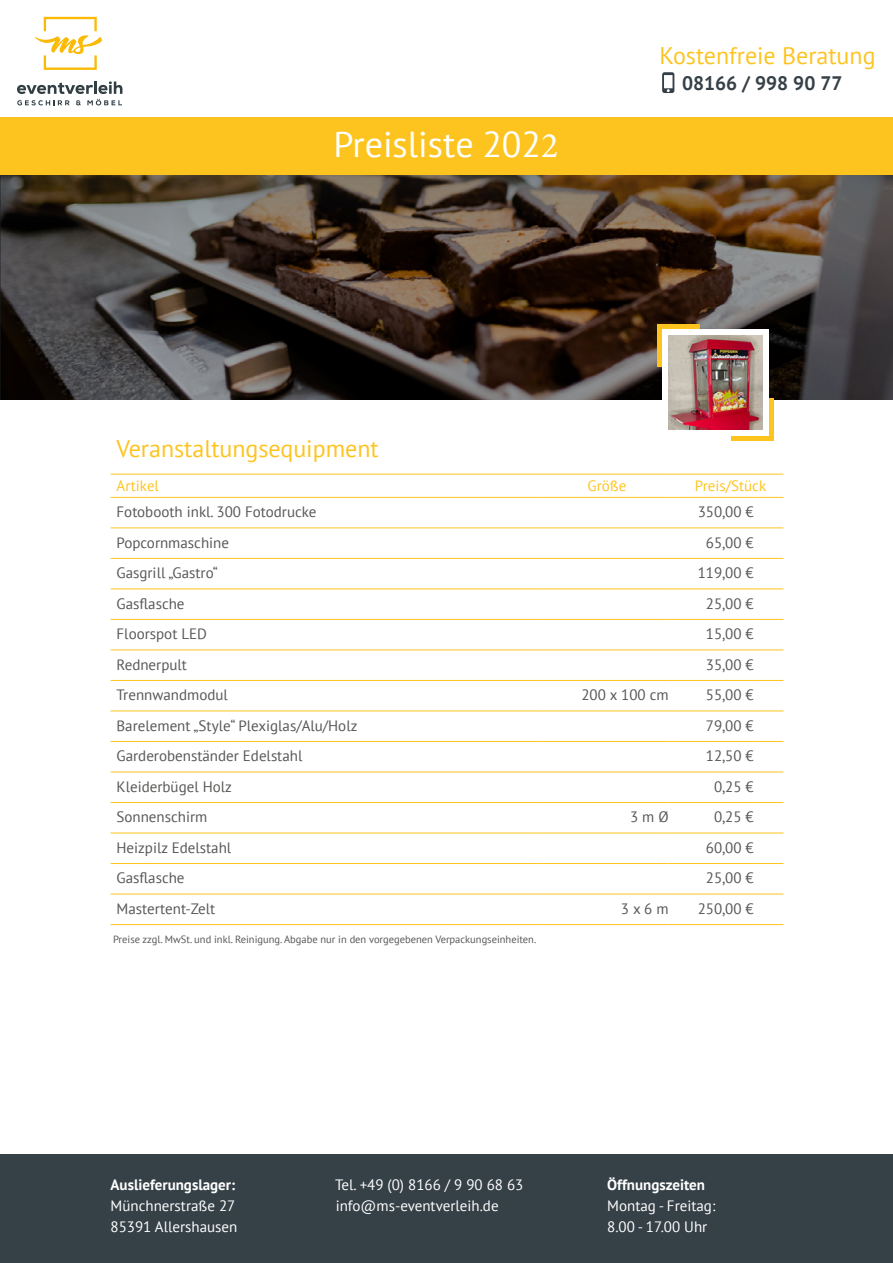
<style>
.page{position:relative;width:893px;height:1263px;background:#fff}
.page>*{position:absolute;margin:0;border:0;box-sizing:border-box;transform-origin:0 0}
.t1{font:36px "PT Sans";color:#fff}
.t2{font:24px "PT Sans";color:#fdc41f}
.t3{font:700 19.5px "PT Sans";color:#354047}
.t4{font:15px "PT Sans";color:#575756}
.t5{font:15px/21px "PT Sans";color:#fff}
.t6{font:700 15px "PT Sans";color:#fff}
.t7{font:15px "PT Sans";color:#fdc41f}
.t8{font:10.5px "PT Sans";color:#575756}
.s1{font-family:"Minion Pro"}
</style>
<div class="page">
<svg style="left:35px;top:17px;width:67px;height:53px"></svg>
<svg style="left:17px;top:81px;width:105px;height:24px"></svg>
<div style="left:0;top:117px;width:893px;height:59px;background:#fdc41f"></div>
<div style="left:0;top:1154px;width:893px;height:109px;background:#354047"></div>
<svg style="left:662px;top:72px;width:12px;height:21px"></svg>
<hr style="left:111px;top:474px;width:426px;height:1px;background:#fdc41f">
<hr style="left:537px;top:474px;width:132px;height:1px;background:#fdc41f">
<hr style="left:677px;top:474px;width:77px;height:1px;background:#fdc41f">
<svg style="left:754px;top:474px;width:29px;height:1px"></svg>
<hr style="left:111px;top:497px;width:426px;height:1px;background:#fdc41f">
<hr style="left:537px;top:497px;width:132px;height:1px;background:#fdc41f">
<hr style="left:677px;top:497px;width:77px;height:1px;background:#fdc41f">
<svg style="left:754px;top:497px;width:29px;height:1px"></svg>
<hr style="left:111px;top:527px;width:426px;height:1px;background:#fdc41f">
<hr style="left:537px;top:527px;width:132px;height:1px;background:#fdc41f">
<hr style="left:677px;top:527px;width:77px;height:1px;background:#fdc41f">
<svg style="left:754px;top:527px;width:29px;height:1px"></svg>
<hr style="left:111px;top:558px;width:426px;height:1px;background:#fdc41f">
<hr style="left:537px;top:558px;width:132px;height:1px;background:#fdc41f">
<hr style="left:677px;top:558px;width:77px;height:1px;background:#fdc41f">
<svg style="left:754px;top:558px;width:29px;height:1px"></svg>
<hr style="left:111px;top:588px;width:426px;height:1px;background:#fdc41f">
<hr style="left:537px;top:588px;width:132px;height:1px;background:#fdc41f">
<hr style="left:677px;top:588px;width:77px;height:1px;background:#fdc41f">
<svg style="left:754px;top:588px;width:29px;height:1px"></svg>
<hr style="left:111px;top:619px;width:426px;height:1px;background:#fdc41f">
<hr style="left:537px;top:619px;width:132px;height:1px;background:#fdc41f">
<hr style="left:677px;top:619px;width:77px;height:1px;background:#fdc41f">
<svg style="left:754px;top:619px;width:29px;height:1px"></svg>
<hr style="left:111px;top:649px;width:426px;height:1px;background:#fdc41f">
<hr style="left:537px;top:649px;width:132px;height:1px;background:#fdc41f">
<hr style="left:677px;top:649px;width:77px;height:1px;background:#fdc41f">
<svg style="left:754px;top:649px;width:29px;height:1px"></svg>
<hr style="left:111px;top:680px;width:426px;height:1px;background:#fdc41f">
<hr style="left:537px;top:680px;width:132px;height:1px;background:#fdc41f">
<hr style="left:677px;top:680px;width:77px;height:1px;background:#fdc41f">
<svg style="left:754px;top:680px;width:29px;height:1px"></svg>
<hr style="left:111px;top:711px;width:426px;height:1px;background:#fdc41f">
<hr style="left:537px;top:711px;width:132px;height:1px;background:#fdc41f">
<hr style="left:677px;top:711px;width:77px;height:1px;background:#fdc41f">
<svg style="left:754px;top:711px;width:29px;height:1px"></svg>
<hr style="left:111px;top:741px;width:426px;height:1px;background:#fdc41f">
<hr style="left:537px;top:741px;width:132px;height:1px;background:#fdc41f">
<hr style="left:677px;top:741px;width:77px;height:1px;background:#fdc41f">
<svg style="left:754px;top:741px;width:29px;height:1px"></svg>
<hr style="left:111px;top:772px;width:426px;height:1px;background:#fdc41f">
<hr style="left:537px;top:772px;width:132px;height:1px;background:#fdc41f">
<hr style="left:677px;top:772px;width:77px;height:1px;background:#fdc41f">
<svg style="left:754px;top:772px;width:29px;height:1px"></svg>
<hr style="left:111px;top:802px;width:426px;height:1px;background:#fdc41f">
<hr style="left:537px;top:802px;width:132px;height:1px;background:#fdc41f">
<hr style="left:677px;top:802px;width:77px;height:1px;background:#fdc41f">
<svg style="left:754px;top:802px;width:29px;height:1px"></svg>
<hr style="left:111px;top:833px;width:426px;height:1px;background:#fdc41f">
<hr style="left:537px;top:833px;width:132px;height:1px;background:#fdc41f">
<hr style="left:677px;top:833px;width:77px;height:1px;background:#fdc41f">
<svg style="left:754px;top:833px;width:29px;height:1px"></svg>
<hr style="left:111px;top:863px;width:426px;height:1px;background:#fdc41f">
<hr style="left:537px;top:863px;width:132px;height:1px;background:#fdc41f">
<hr style="left:677px;top:863px;width:77px;height:1px;background:#fdc41f">
<svg style="left:754px;top:863px;width:29px;height:1px"></svg>
<hr style="left:111px;top:894px;width:426px;height:1px;background:#fdc41f">
<hr style="left:537px;top:894px;width:132px;height:1px;background:#fdc41f">
<hr style="left:677px;top:894px;width:77px;height:1px;background:#fdc41f">
<svg style="left:754px;top:894px;width:29px;height:1px"></svg>
<hr style="left:111px;top:924px;width:426px;height:1px;background:#fdc41f">
<hr style="left:537px;top:924px;width:132px;height:1px;background:#fdc41f">
<hr style="left:677px;top:924px;width:77px;height:1px;background:#fdc41f">
<svg style="left:754px;top:924px;width:29px;height:1px"></svg>
<img style="left:0;top:176px;width:893px;height:223px">
<div style="left:657px;top:324px;width:42px;height:43px;background:#fdc41f"></div>
<div style="left:731px;top:399px;width:43px;height:42px;background:#fdc41f"></div>
<svg style="left:662px;top:330px;width:107px;height:106px"></svg>
<img style="left:669px;top:336px;width:93px;height:93px">
<h1 class="t1" style="left:334px;top:121px;width:226px">Preisliste 202<span class="s1">2</span></h1>
<h2 class="t2" style="left:659px;top:40px;width:218px">Kostenfreie Beratung</h2>
<h3 class="t3" style="left:682px;top:71px;width:162px">08166 / 998 90 77</h3>
<h2 class="t2" style="left:117px;top:433px;width:264px">Veranstaltungsequipment</h2>
<p class="t7" style="left:117px;top:476px;width:44px">Artikel</p>
<p class="t7" style="left:588px;top:476px;width:40px">Größe</p>
<p class="t7" style="left:695px;top:476px;width:73px">Preis/Stück</p>
<p class="t4" style="left:117px;top:502px;width:201px">Fotobooth inkl. 300 Fotodrucke</p>
<p class="t4" style="left:698px;top:502px;width:57px">350,00 €</p>
<p class="t4" style="left:117px;top:533px;width:114px">Popcornmaschine</p>
<p class="t4" style="left:706px;top:533px;width:49px">65,00 €</p>
<p class="t4" style="left:117px;top:563px;width:103px">Gasgrill „Gastro“</p>
<p class="t4" style="left:698px;top:563px;width:57px">119,00 €</p>
<p class="t4" style="left:117px;top:594px;width:70px">Gasflasche</p>
<p class="t4" style="left:706px;top:594px;width:49px">25,00 €</p>
<p class="t4" style="left:117px;top:624px;width:92px">Floorspot LED</p>
<p class="t4" style="left:706px;top:624px;width:49px">15,00 €</p>
<p class="t4" style="left:117px;top:655px;width:72px">Rednerpult</p>
<p class="t4" style="left:706px;top:655px;width:49px">35,00 €</p>
<p class="t4" style="left:117px;top:685px;width:113px">Trennwandmodul</p>
<p class="t4" style="left:581px;top:685px;width:89px">200 x 100 cm</p>
<p class="t4" style="left:706px;top:685px;width:49px">55,00 €</p>
<p class="t4" style="left:117px;top:716px;width:242px">Barelement „Style“ Plexiglas/Alu/Holz</p>
<p class="t4" style="left:706px;top:716px;width:49px">79,00 €</p>
<p class="t4" style="left:117px;top:746px;width:187px">Garderobenständer Edelstahl</p>
<p class="t4" style="left:706px;top:746px;width:49px">12,50 €</p>
<p class="t4" style="left:117px;top:777px;width:117px">Kleiderbügel Holz</p>
<p class="t4" style="left:714px;top:777px;width:41px">0,25 €</p>
<p class="t4" style="left:117px;top:807px;width:92px">Sonnenschirm</p>
<p class="t4" style="left:630px;top:807px;width:40px">3 m Ø</p>
<p class="t4" style="left:714px;top:807px;width:41px">0,25 €</p>
<p class="t4" style="left:117px;top:838px;width:116px">Heizpilz Edelstahl</p>
<p class="t4" style="left:706px;top:838px;width:49px">60,00 €</p>
<p class="t4" style="left:117px;top:868px;width:70px">Gasflasche</p>
<p class="t4" style="left:706px;top:868px;width:49px">25,00 €</p>
<p class="t4" style="left:117px;top:899px;width:100px">Mastertent-Zelt</p>
<p class="t4" style="left:621px;top:899px;width:49px">3 x 6 m</p>
<p class="t4" style="left:698px;top:899px;width:57px">250,00 €</p>
<p class="t8" style="left:113px;top:933px;width:425px">Preise zzgl. MwSt. und inkl. Reinigung. Abgabe nur in den vorgegebenen Verpackungseinheiten.</p>
<p class="t6" style="left:111px;top:1175px;width:126px">Auslieferungslager:</p>
<p class="t5" style="left:111px;top:1195px;width:128px">Münchnerstraße 27<br>85391 Allershausen</p>
<p class="t5" style="left:335px;top:1174px;width:190px">Tel. +49 (0) 8166 / 9 90 68 63 info@ms-eventverleih.de</p>
<p class="t6" style="left:607px;top:1175px;width:99px">Öffnungszeiten</p>
<p class="t5" style="left:607px;top:1195px;width:110px">Montag - Freitag:<br>8.00 - 17.00 Uhr</p>
</div>
